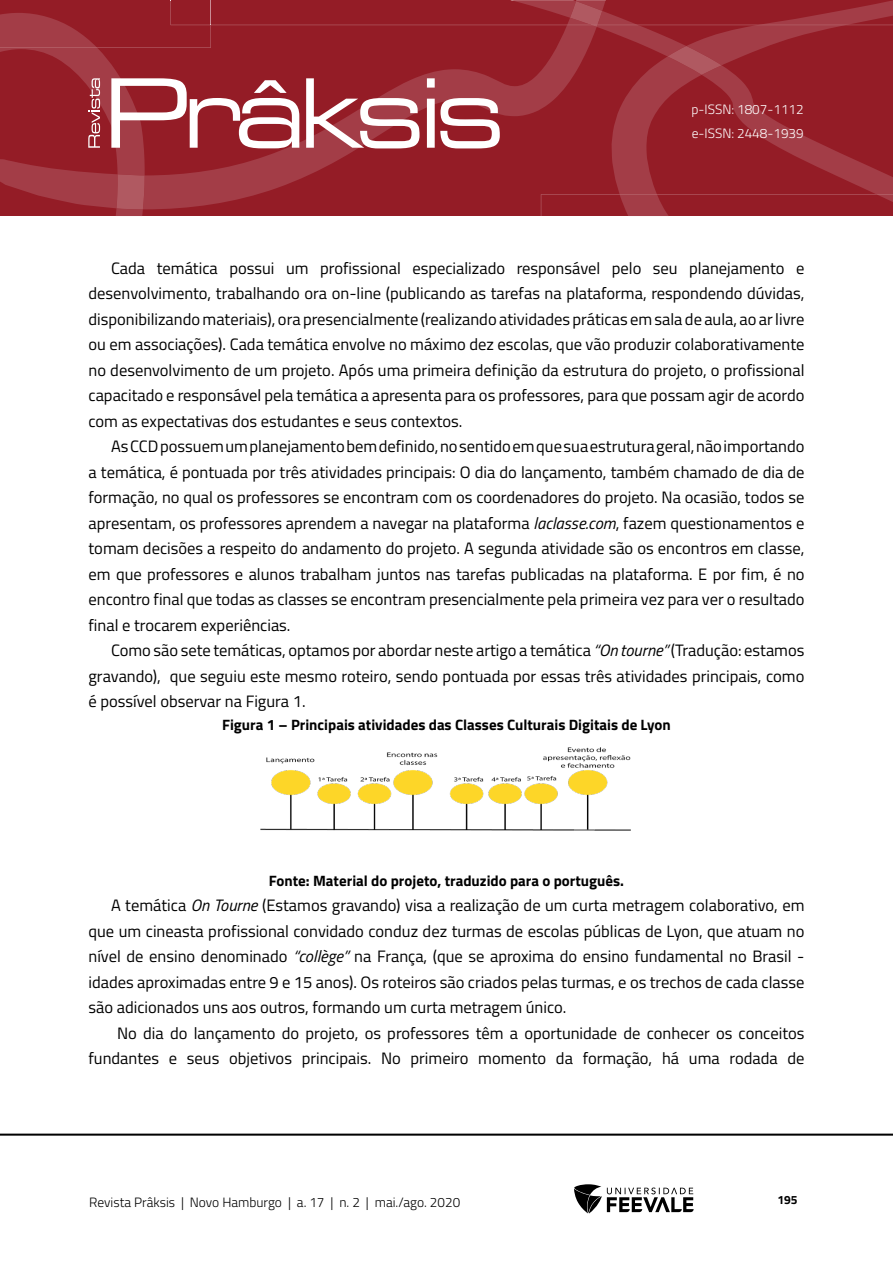
<style>
.page{position:relative;width:893px;height:1263px;background:#fff}
.page>*{position:absolute;margin:0;border:0;box-sizing:border-box;transform-origin:0 0}
.Corpo_de_texto{font:16.5px/25.5px "Titillium Web";color:#000;text-align:justify}
.Fonte{font:700 15px "Titillium Web";color:#000}
.t1{font:300 13.5px "Titillium Web";color:#000}
.t2{font:300 13.5px/24px "Titillium Web";color:#fff}
.t3{font:700 12px "Titillium Web";color:#000}
.s1{font-style:italic}
</style>
<div class="page">
<hr style="left:0;top:1133px;width:893px;height:3px;background:#000">
<svg style="left:574px;top:1184px;width:120px;height:29px"></svg>
<svg style="left:0;top:0;width:893px;height:216px;background:#9c2e38"></svg>
<img style="left:260px;top:747px;width:371px;height:84px">
<p class="t2" style="left:691px;top:97px;width:114px">p-ISSN: 1807-1112 e-ISSN: 2448-1939</p>
<p class="Corpo_de_texto" style="left:88px;top:254px;width:717px;text-indent:22px">Cada temática possui um profissional especializado responsável pelo seu planejamento e desenvolvimento, trabalhando ora on-line (publicando as tarefas na plataforma, respondendo dúvidas, disponibilizando materiais), ora presencialmente (realizando atividades práticas em sala de aula, ao ar livre ou em associações). Cada temática envolve no máximo dez escolas, que vão produzir colaborativamente no desenvolvimento de um projeto. Após uma primeira definição da estrutura do projeto, o profissional capacitado e responsável pela temática a apresenta para os professores, para que possam agir de acordo com as expectativas dos estudantes e seus contextos.</p>
<p class="Corpo_de_texto" style="left:88px;top:433px;width:718px;text-indent:22px">As CCD possuem um planejamento bem definido, no sentido em que sua estrutura geral, não importando a temática, é pontuada por três atividades principais: O dia do lançamento, também chamado de dia de formação, no qual os professores se encontram com os coordenadores do projeto. Na ocasião, todos se apresentam, os professores aprendem a navegar na plataforma <span class="s1">laclasse.com</span>, fazem questionamentos e tomam decisões a respeito do andamento do projeto. A segunda atividade são os encontros em classe, em que professores e alunos trabalham juntos nas tarefas publicadas na plataforma. E por fim, é no encontro final que todas as classes se encontram presencialmente pela primeira vez para ver o resultado final e trocarem experiências.</p>
<p class="Corpo_de_texto" style="left:88px;top:637px;width:717px;text-indent:22px">Como são sete temáticas, optamos por abordar neste artigo a temática <span class="s1">“On tourne”</span> (Tradução: estamos gravando), que seguiu este mesmo roteiro, sendo pontuada por essas três atividades principais, como é possível observar na Figura 1.</p>
<p class="Fonte" style="left:222px;top:713px;width:450px">Figura 1 – Principais atividades das Classes Culturais Digitais de Lyon</p>
<p class="Fonte" style="left:269px;top:869px;width:357px">Fonte: Material do projeto, traduzido para o português.</p>
<p class="Corpo_de_texto" style="left:88px;top:892px;width:717px;text-indent:22px">A temática <span class="s1">On Tourne</span> (Estamos gravando) visa a realização de um curta metragem colaborativo, em que um cineasta profissional convidado conduz dez turmas de escolas públicas de Lyon, que atuam no nível de ensino denominado <span class="s1">“collège”</span> na França, (que se aproxima do ensino fundamental no Brasil - idades aproximadas entre 9 e 15 anos). Os roteiros são criados pelas turmas, e os trechos de cada classe são adicionados uns aos outros, formando um curta metragem único.</p>
<p class="Corpo_de_texto" style="left:88px;top:1019px;width:717px;text-align:right">No dia do lançamento do projeto, os professores têm a oportunidade de conhecer os conceitos fundantes e seus objetivos principais. No primeiro momento da formação, há uma rodada de</p>
<p class="t1" style="left:89px;top:1192px;width:372px">Revista Prâksis | Novo Hamburgo | a. 17 | n. 2 | mai./ago. 2020</p>
<p class="t3" style="left:777px;top:1190px;width:22px">195</p>
</div>
